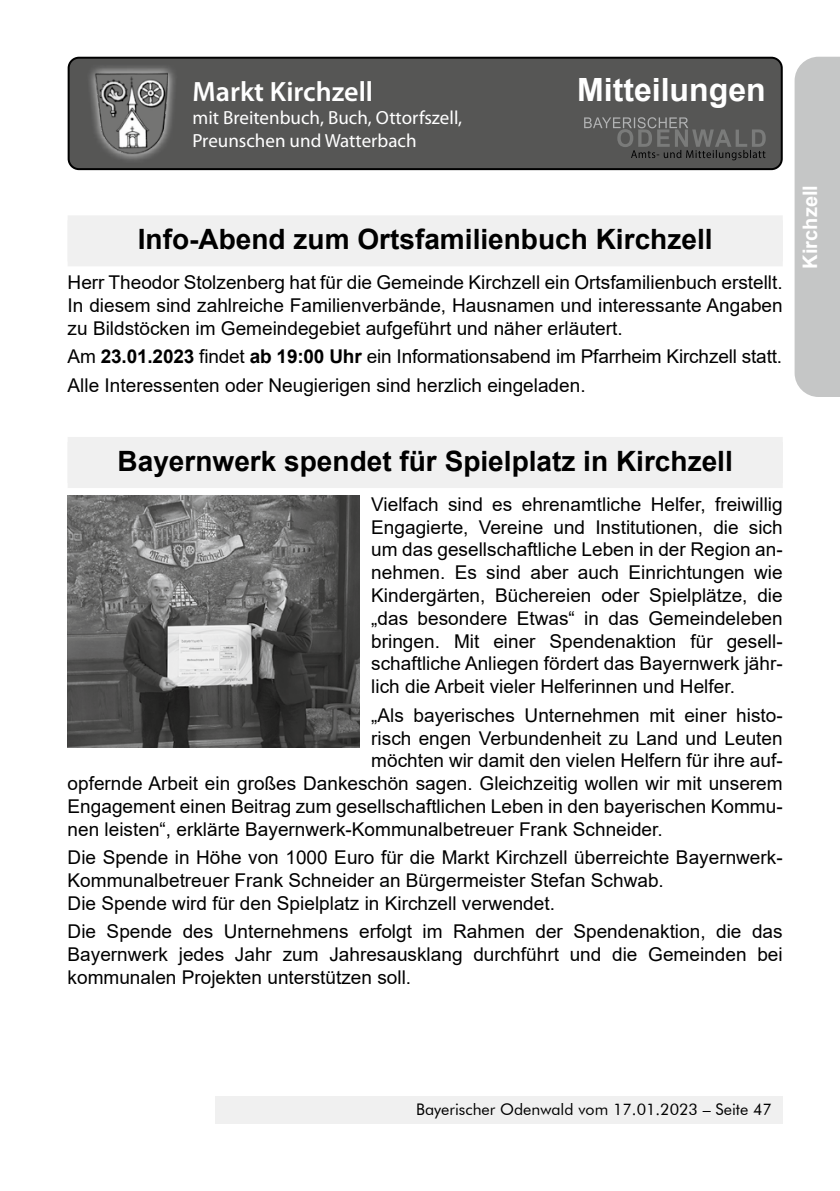
<style>
.page{position:relative;width:840px;height:1191px;background:#fff}
.page>*{position:absolute;margin:0;border:0;box-sizing:border-box;transform-origin:0 0}
.t1{font:700 32px "Arial";color:#fff}
.t2{font:700 28px "Arial";color:#000}
.t3{font:600 28px "Myriad Pro";color:#fff}
.t4{font:700 20px "Arial";color:#fff}
.t5{font:19px/22.8px "Arial";color:#000;text-align:justify}
.t6{font:19px/22.8px "Myriad Pro";color:#fff}
.t7{font:16px "Futura BT";color:#000}
.s1{font-weight:700}
</style>
<div class="page">
<div style="left:215px;top:1097px;width:567px;height:27px;background:#f0f0f0"></div>
<div style="left:68px;top:220px;width:714px;height:46px;background:#f0f0f0"></div>
<div style="left:68px;top:215px;width:714px;height:46px;background:#f0f0f0"></div>
<div style="left:68px;top:442px;width:714px;height:46px;background:#f0f0f0"></div>
<div style="left:68px;top:437px;width:714px;height:46px;background:#f0f0f0"></div>
<div style="left:69px;top:58px;width:712px;height:111px;background:#565655;border-radius:10px"></div>
<div style="left:68px;top:57px;width:714px;height:113px;border:2px solid #000;border-radius:10px"></div>
<svg style="left:584px;top:117px;width:181px;height:43px"></svg>
<svg style="left:89px;top:66px;width:86px;height:94px"></svg>
<img style="left:94px;top:73px;width:74px;height:81px">
<img style="left:68px;top:496px;width:292px;height:251px">
<svg style="left:794px;top:57px;width:45px;height:340px;background:#c8c9c9"></svg>
<h2 class="t3" style="left:192px;top:74px;width:182px">Markt Kirchzell</h2>
<h1 class="t1" style="left:576px;top:67px;width:190px">Mitteilungen</h1>
<p class="t6" style="left:192px;top:106px;width:271px">mit Breitenbuch, Buch, Ottorfszell,<br>Preunschen und Watterbach</p>
<h2 class="t2" style="left:138px;top:220px;width:576px">Info-Abend zum Ortsfamilienbuch Kirchzell</h2>
<p class="t5" style="left:68px;top:271px;width:716px">Herr Theodor Stolzenberg hat für die Gemeinde Kirchzell ein Ortsfamilienbuch erstellt.<br>In diesem sind zahlreiche Familienverbände, Hausnamen und interessante Angaben zu Bildstöcken im Gemeindegebiet aufgeführt und näher erläutert.</p>
<p class="t5" style="left:68px;top:342px;width:715px;line-height:28.4px">Am <span class="s1">23.01.2023</span> findet <span class="s1">ab 19:00 Uhr</span> ein Informationsabend im Pfarrheim Kirchzell statt.<br>Alle Interessenten oder Neugierigen sind herzlich eingeladen.</p>
<p class="t4" style="left:795px;top:268px;width:85px;rotate:-90deg">Kirchzell</p>
<h2 class="t2" style="left:117px;top:441px;width:616px">Bayernwerk spendet für Spielplatz in Kirchzell</h2>
<p class="t5" style="left:371px;top:492px;width:413px">Vielfach sind es ehrenamtliche Helfer, freiwillig Engagierte, Vereine und Institutionen, die sich um das gesellschaftliche Leben in der Region an&shy;nehmen. Es sind aber auch Einrichtungen wie Kindergärten, Büchereien oder Spielplätze, die „das besondere Etwas“ in das Gemeindeleben bringen. Mit einer Spendenaktion für gesell&shy;schaftliche Anliegen fördert das Bayernwerk jähr&shy;lich die Arbeit vieler Helferinnen und Helfer.</p>
<p class="t5" style="left:371px;top:703px;width:413px">„Als bayerisches Unternehmen mit einer histo-</p>
<p class="t5" style="left:371px;top:726px;width:413px">risch engen Verbundenheit zu Land und Leuten</p>
<p class="t5" style="left:371px;top:749px;width:413px">möchten wir damit den vielen Helfern für ihre auf-</p>
<p class="t5" style="left:68px;top:772px;width:716px">opfernde Arbeit ein großes Dankeschön sagen. Gleichzeitig wollen wir mit unserem</p>
<p class="t5" style="left:68px;top:795px;width:716px">Engagement einen Beitrag zum gesellschaftlichen Leben in den bayerischen Kommu-</p>
<p class="t5" style="left:68px;top:817px;width:596px">nen leisten“, erklärte Bayernwerk-Kommunalbetreuer Frank Schneider.</p>
<p class="t5" style="left:68px;top:846px;width:716px;text-align:left">Die Spende in Höhe von 1000 Euro für die Markt Kirchzell überreichte Bayernwerk-<br>Kommunalbetreuer Frank Schneider an Bürgermeister Stefan Schwab.<br>Die Spende wird für den Spielplatz in Kirchzell verwendet.</p>
<p class="t5" style="left:68px;top:920px;width:716px">Die Spende des Unternehmens erfolgt im Rahmen der Spendenaktion, die das Bayernwerk jedes Jahr zum Jahresausklang durchführt und die Gemeinden bei kommunalen Projekten unterstützen soll.</p>
<p class="t7" style="left:416px;top:1099px;width:357px">Bayerischer Odenwald vom 17.01.2023 – Seite 47</p>
</div>
